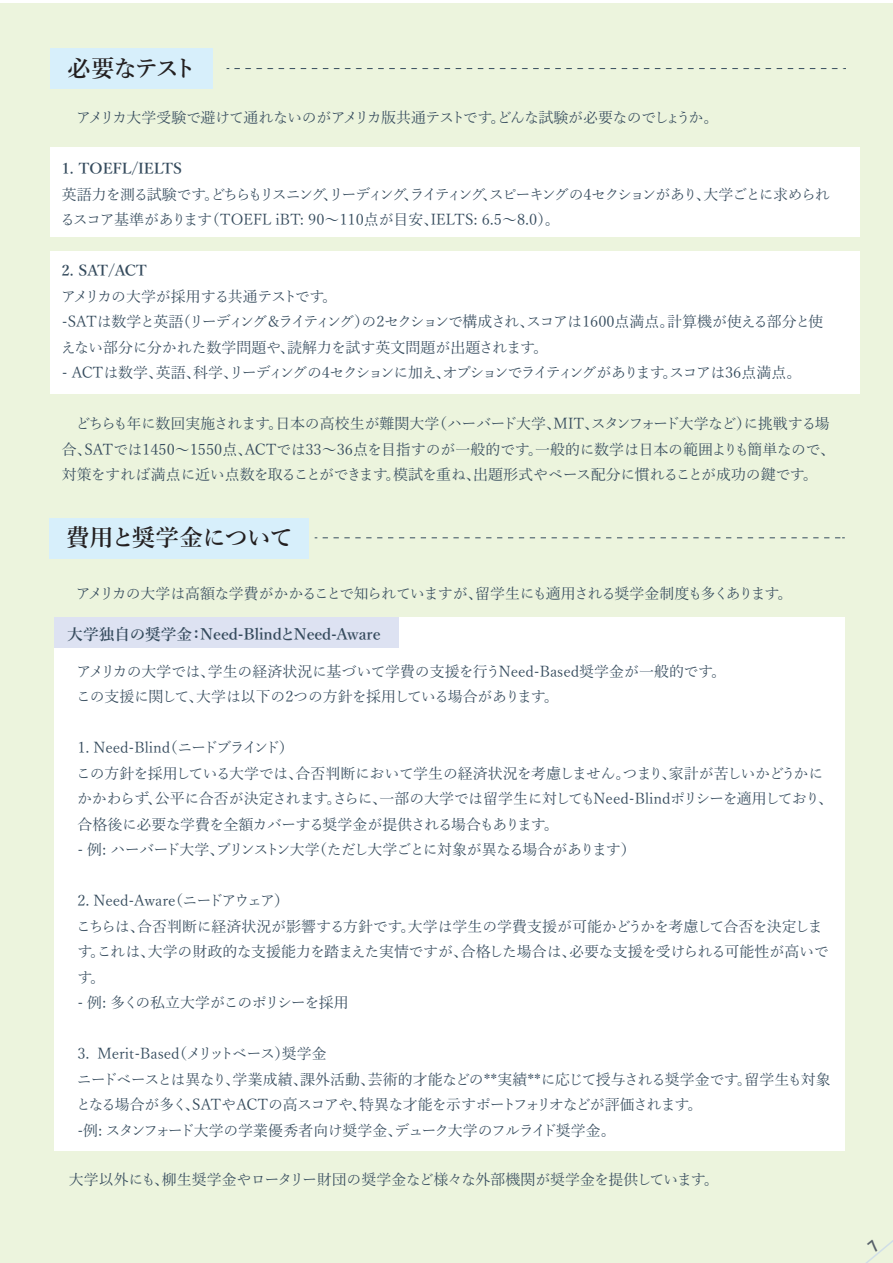
<style>
.page{position:relative;width:893px;height:1263px;background:#fff}
.page>*{position:absolute;margin:0;border:0;box-sizing:border-box;transform-origin:0 0}
.t1{font:600 23.55px "Yu Mincho";letter-spacing:-.045em;color:#231f20}
.t2{font:600 15.75px "Yu Mincho";color:#354b5d}
.t3{font:15px/25.5px "Yu Mincho";letter-spacing:-.035em;color:#354b5d}
.t4{font:15px/25.5px "Yu Mincho";letter-spacing:-.015em;color:#354b5d}
.t5{font:15px/25.5px "Yu Mincho";letter-spacing:-.08em;color:#354b5d}
.t6{font:15px "Yu Mincho";letter-spacing:-.07em;color:#354b5d}
.t7{font:15px "Yu Mincho";letter-spacing:-.09em;color:#354b5d}
.t8{font:600 15px "Yu Mincho";color:#354b5d}
.t9{font:15px "Yu Mincho";letter-spacing:-.065em;color:#354b5d}
</style>
<div class="page">
<div style="left:0;top:3px;width:893px;height:1260px;background:#ecf4dd"></div>
<div style="left:54px;top:617px;width:791px;height:534px;background:#fff"></div>
<div style="left:54px;top:617px;width:345px;height:30px;background:#dde2f2"></div>
<div style="left:50px;top:147px;width:810px;height:90px;background:#fff"></div>
<div style="left:50px;top:251px;width:810px;height:143px;background:#fff"></div>
<div style="left:50px;top:48px;width:163px;height:41px;background:#d7effb"></div>
<svg style="left:227px;top:68px;width:619px;height:1px"></svg>
<div style="left:49px;top:518px;width:260px;height:41px;background:#d7effb"></div>
<svg style="left:315px;top:537px;width:530px;height:1px"></svg>
<svg style="left:866px;top:1240px;width:27px;height:23px"></svg>
<h1 class="t1" style="left:67px;top:55px;width:131px">必要なテスト</h1>
<p class="t3" style="left:62px;top:104px;width:658px">　アメリカ大学受験で避けて通れないのがアメリカ版共通テストです。どんな試験が必要なのでしょうか。</p>
<p class="t8" style="left:62px;top:160px;width:122px">1. TOEFL/IELTS</p>
<p class="t5" style="left:60px;top:180px;width:771px">英語力を測る試験です。どちらもリスニング、リーディング、ライティング、スピーキングの4セクションがあり、大学ごとに求められるスコア基準があります（TOEFL iBT: 90～110点が目安、IELTS: 6.5～8.0）。</p>
<p class="t8" style="left:62px;top:262px;width:87px">2. SAT/ACT</p>
<p class="t3" style="left:61px;top:282px;width:764px">アメリカの大学が採用する共通テストです。<br>-SATは数学と英語（リーディング＆ライティング）の2セクションで構成され、スコアは1600点満点。計算機が使える部分と使えない部分に分かれた数学問題や、読解力を試す英文問題が出題されます。</p>
<p class="t7" style="left:62px;top:359px;width:741px">- ACTは数学、英語、科学、リーディングの4セクションに加え、オプションでライティングがあります。スコアは36点満点。</p>
<p class="t3" style="left:62px;top:410px;width:775px">　どちらも年に数回実施されます。日本の高校生が難関大学（ハーバード大学、MIT、スタンフォード大学など）に挑戦する場合、SATでは1450～1550点、ACTでは33～36点を目指すのが一般的です。一般的に数学は日本の範囲よりも簡単なので、対策をすれば満点に近い点数を取ることができます。模試を重ね、出題形式やペース配分に慣れることが成功の鍵です。</p>
<h1 class="t1" style="left:66px;top:524px;width:229px">費用と奨学金について</h1>
<p class="t6" style="left:61px;top:579px;width:732px">　アメリカの大学は高額な学費がかかることで知られていますが、留学生にも適用される奨学金制度も多くあります。</p>
<p class="t2" style="left:67px;top:625px;width:315px">大学独自の奨学金：Need-BlindとNeed-Aware</p>
<p class="t4" style="left:76px;top:657px;width:651px">アメリカの大学では、学生の経済状況に基づいて学費の支援を行うNeed-Based奨学金が一般的です。この支援に関して、大学は以下の2つの方針を採用している場合があります。</p>
<p class="t3" style="left:76px;top:733px;width:758px">1. Need-Blind（ニードブラインド）<br>この方針を採用している大学では、合否判断において学生の経済状況を考慮しません。つまり、家計が苦しいかどうかにかかわらず、公平に合否が決定されます。さらに、一部の大学では留学生に対してもNeed-Blindポリシーを適用しており、合格後に必要な学費を全額カバーする奨学金が提供される場合もあります。</p>
<p class="t6" style="left:77px;top:836px;width:560px">- 例: ハーバード大学、プリンストン大学（ただし大学ごとに対象が異なる場合があります）</p>
<p class="t3" style="left:76px;top:886px;width:754px">2. Need-Aware（ニードアウェア）<br>こちらは、合否判断に経済状況が影響する方針です。大学は学生の学費支援が可能かどうかを考慮して合否を決定します。これは、大学の財政的な支援能力を踏まえた実情ですが、合格した場合は、必要な支援を受けられる可能性が高いです。</p>
<p class="t9" style="left:77px;top:989px;width:273px">- 例: 多くの私立大学がこのポリシーを採用</p>
<p class="t3" style="left:76px;top:1039px;width:756px">3. Merit-Based（メリットベース）奨学金<br>ニードベースとは異なり、学業成績、課外活動、芸術的才能などの**実績**に応じて授与される奨学金です。留学生も対象となる場合が多く、SATやACTの高スコアや、特異な才能を示すポートフォリオなどが評価されます。<br>-例: スタンフォード大学の学業優秀者向け奨学金、デューク大学のフルライド奨学金。</p>
<p class="t4" style="left:69px;top:1165px;width:652px">大学以外にも、柳生奨学金やロータリー財団の奨学金など様々な外部機関が奨学金を提供しています。</p>
</div>
